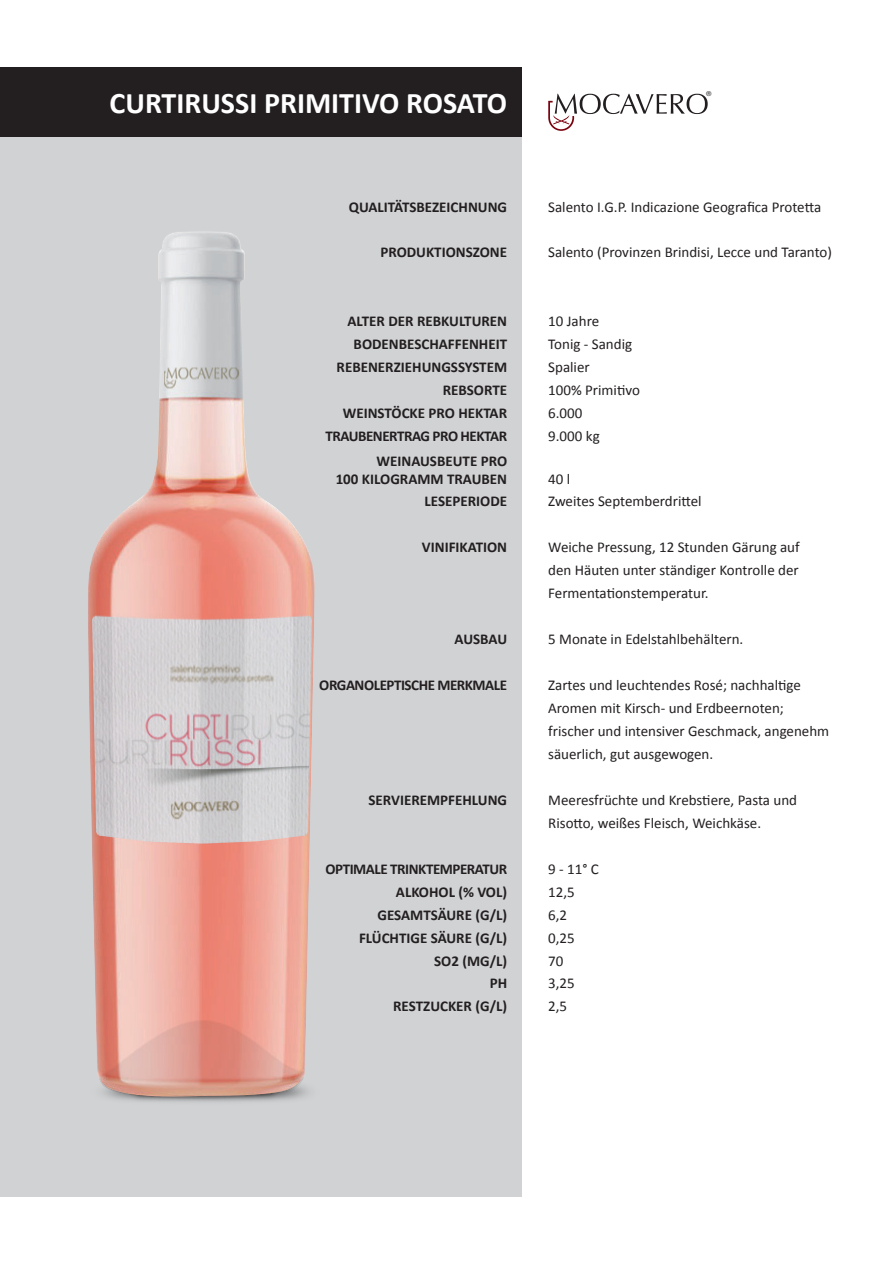
<style>
.page{position:relative;width:893px;height:1263px;background:#fff}
.page>*{position:absolute;margin:0;border:0;box-sizing:border-box;transform-origin:0 0}
.t1{font:700 30px "Calibri";color:#fff}
.t2{font:15px/23px "Calibri";color:#231f20}
.t3{font:700 15px/23px "Calibri";color:#231f20;text-align:right}
.t4{font:700 15px "Calibri";letter-spacing:-.03em;color:#231f20}
.t5{font:6.75px "Helvetica Neue LT Std";color:#231f20}
</style>
<div class="page">
<div style="left:0;top:67px;width:521px;height:1129px;background:#d1d2d4"></div>
<div style="left:0;top:68px;width:521px;height:69px;background:#231f20"></div>
<svg style="left:548px;top:94px;width:160px;height:37px"></svg>
<img style="left:88px;top:231px;width:227px;height:871px">
<h1 class="t1" style="left:110px;top:84px;width:399px">CURTIRUSSI PRIMITIVO ROSATO</h1>
<p class="t3" style="left:349px;top:194px;width:160px">QUALITÄTSBEZEICHNUNG</p>
<p class="t3" style="left:380px;top:240px;width:128px">PRODUKTIONSZONE</p>
<p class="t3" style="left:325px;top:309px;width:183px">ALTER DER REBKULTUREN<br>BODENBESCHAFFENHEIT<br>REBENERZIEHUNGSSYSTEM<br>REBSORTE<br>WEINSTÖCKE PRO HEKTAR<br>TRAUBENERTRAG PRO HEKTAR</p>
<p class="t3" style="left:336px;top:451px;width:173px;line-height:18px">WEINAUSBEUTE PRO<br>100 KILOGRAMM TRAUBEN</p>
<p class="t3" style="left:425px;top:489px;width:84px">LESEPERIODE</p>
<p class="t3" style="left:422px;top:535px;width:87px">VINIFIKATION</p>
<p class="t3" style="left:454px;top:627px;width:54px">AUSBAU</p>
<p class="t4" style="left:319px;top:676px;width:189px">ORGANOLEPTISCHE MERKMALE</p>
<p class="t3" style="left:369px;top:788px;width:140px">SERVIEREMPFEHLUNG</p>
<p class="t3" style="left:326px;top:856px;width:183px">OPTIMALE TRINKTEMPERATUR<br>ALKOHOL (% VOL)<br>GESAMTSÄURE (G/L)<br>FLÜCHTIGE SÄURE (G/L)<br>SO2 (MG/L)<br>PH<br>RESTZUCKER (G/L)</p>
<p class="t5" style="left:706px;top:89px;width:7px">®</p>
<p class="t2" style="left:548px;top:194px;width:274px">Salento I.G.P. Indicazione Geografica Protetta</p>
<p class="t2" style="left:548px;top:240px;width:285px">Salento (Provinzen Brindisi, Lecce und Taranto)</p>
<p class="t2" style="left:548px;top:309px;width:93px">10 Jahre<br>Tonig - Sandig<br>Spalier<br>100% Primitivo<br>6.000<br>9.000 kg</p>
<p class="t2" style="left:548px;top:466px;width:155px">40 l<br>Zweites Septemberdrittel</p>
<p class="t2" style="left:548px;top:535px;width:253px;text-align:justify">Weiche Pressung, 12 Stunden Gärung auf den Häuten unter ständiger Kontrolle der Fermentationstemperatur.</p>
<p class="t2" style="left:548px;top:627px;width:197px">5 Monate in Edelstahlbehältern.</p>
<p class="t2" style="left:548px;top:673px;width:283px">Zartes und leuchtendes Rosé; nachhaltige Aromen mit Kirsch- und Erdbeernoten; frischer und intensiver Geschmack, angenehm säuerlich, gut ausgewogen.</p>
<p class="t2" style="left:548px;top:788px;width:250px">Meeresfrüchte und Krebstiere, Pasta und<br>Risotto, weißes Fleisch, Weichkäse.</p>
<p class="t2" style="left:548px;top:856px;width:52px">9 - 11° C<br>12,5<br>6,2<br>0,25<br>70<br>3,25<br>2,5</p>
</div>
